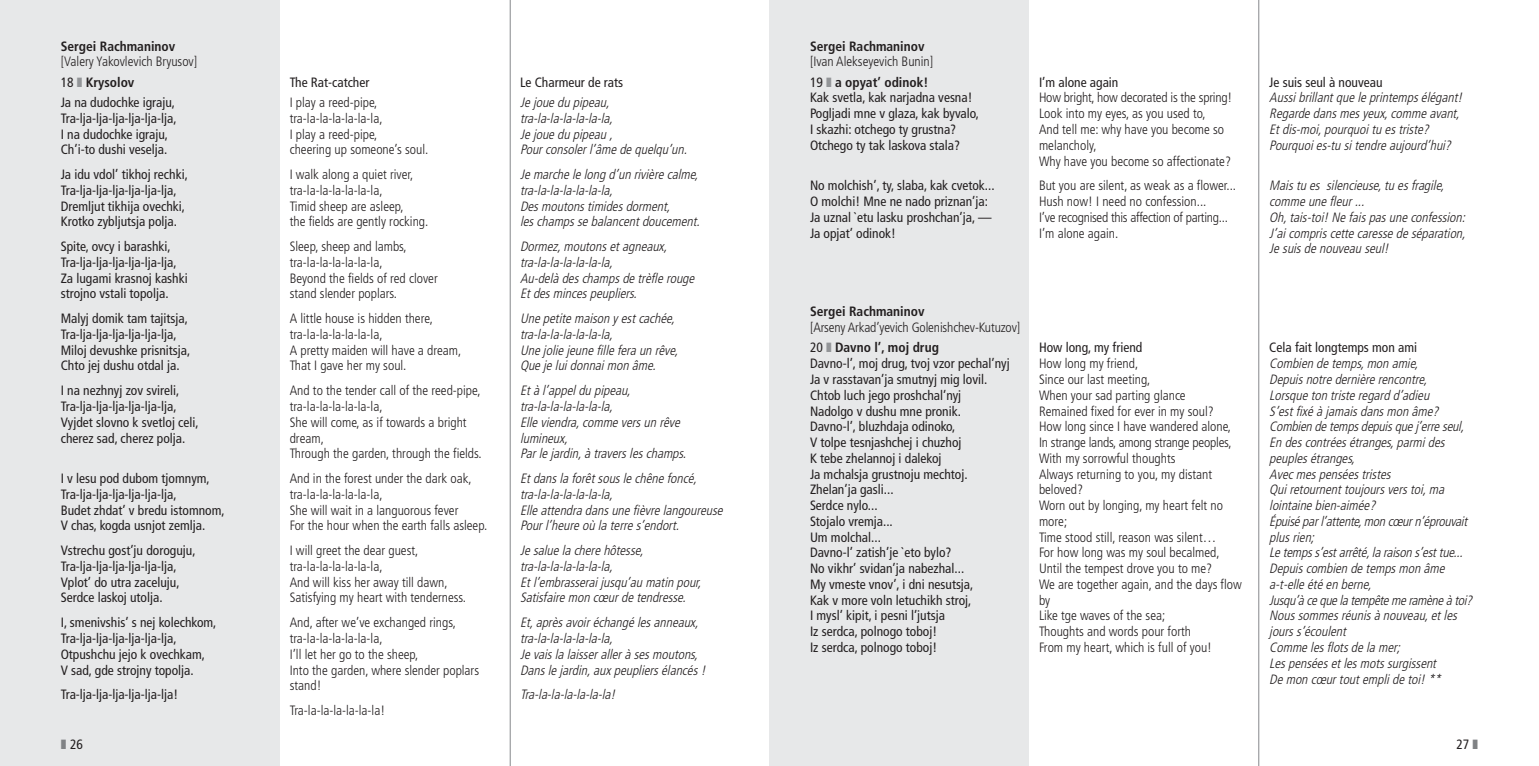
<style>
.page{position:relative;width:1539px;height:766px;background:#fff}
.page>*{position:absolute;margin:0;border:0;box-sizing:border-box;transform-origin:0 0}
.t1{font:300 condensed 13.5px/15.8px "Frutiger";color:#231f20}
.t2{font:italic 300 condensed 13.5px/15.8px "Frutiger";color:#231f20}
.t3{font:condensed 13.5px/15.8px "Frutiger";color:#231f20}
.t4{font:700 condensed 13.5px "Frutiger";color:#231f20}
.s1{font-weight:400}
.s2{color:#939598}
.s3{font-weight:700}
.s4{color:#808285}
</style>
<div class="page">
<div style="left:770px;top:0;width:259px;height:765px;background:#e7e8e9"></div>
<div style="left:0;top:0;width:280px;height:765px;background:#e7e8e9"></div>
<hr style="left:1258px;top:0;width:1px;height:765px;background:#939598">
<hr style="left:510px;top:0;width:1px;height:765px;background:#939598">
<p class="t4" style="left:61px;top:40px;width:116px">Sergei Rachmaninov</p>
<p class="t1" style="left:61px;top:53px;width:138px;line-height:20.2px">[Valery Yakovlevich Bryusov]<br><span class="s1">18</span> <span class="s2">❚</span> <span class="s3">Krysolov<br></span><span class="s1">Ja na dudochke igraju,</span></p>
<p class="t3" style="left:61px;top:111px;width:117px">Tra-lja-lja-lja-lja-lja-lja,<br>I na dudochke igraju,<br>Ch’i-to dushi veselja.</p>
<p class="t3" style="left:61px;top:167px;width:129px">Ja idu vdol’ tikhoj rechki,<br>Tra-lja-lja-lja-lja-lja-lja,<br>Dremljut tikhija ovechki,<br>Krotko zybljutsja polja.</p>
<p class="t3" style="left:61px;top:239px;width:129px">Spite, ovcy i barashki,<br>Tra-lja-lja-lja-lja-lja-lja,<br>Za lugami krasnoj kashki strojno vstali topolja.</p>
<p class="t3" style="left:61px;top:311px;width:131px">Malyj domik tam tajitsja,<br>Tra-lja-lja-lja-lja-lja-lja,<br>Miloj devushke prisnitsja,<br>Chto jej dushu otdal ja.</p>
<p class="t3" style="left:61px;top:383px;width:140px">I na nezhnyj zov svireli,<br>Tra-lja-lja-lja-lja-lja-lja,<br>Vyjdet slovno k svetloj celi, cherez sad, cherez polja.</p>
<p class="t3" style="left:61px;top:471px;width:166px">I v lesu pod dubom tjomnym,<br>Tra-lja-lja-lja-lja-lja-lja,<br>Budet zhdat’ v bredu istomnom,<br>V chas, kogda usnjot zemlja.</p>
<p class="t3" style="left:61px;top:543px;width:136px">Vstrechu gost’ju doroguju,<br>Tra-lja-lja-lja-lja-lja-lja,<br>Vplot’ do utra zaceluju,<br>Serdce laskoj utolja.</p>
<p class="t3" style="left:61px;top:615px;width:157px">I, smenivshis’ s nej kolechkom,<br>Tra-lja-lja-lja-lja-lja-lja,<br>Otpushchu jejo k ovechkam,<br>V sad, gde strojny topolja.</p>
<p class="t3" style="left:61px;top:687px;width:119px">Tra-lja-lja-lja-lja-lja-lja!</p>
<p class="t3" style="left:290px;top:75px;width:81px">The Rat-catcher</p>
<p class="t1" style="left:290px;top:95px;width:140px">I play a reed-pipe, tra-la-la-la-la-la-la,<br>I play a reed-pipe,<br>cheering up someone’s soul.</p>
<p class="t1" style="left:290px;top:167px;width:140px">I walk along a quiet river, tra-la-la-la-la-la-la,<br>Timid sheep are asleep,<br>the fields are gently rocking.</p>
<p class="t1" style="left:290px;top:239px;width:150px">Sleep, sheep and lambs, tra-la-la-la-la-la-la,<br>Beyond the fields of red clover stand slender poplars.</p>
<p class="t1" style="left:290px;top:311px;width:173px">A little house is hidden there, tra-la-la-la-la-la-la,<br>A pretty maiden will have a dream,<br>That I gave her my soul.</p>
<p class="t1" style="left:290px;top:383px;width:193px">And to the tender call of the reed-pipe, tra-la-la-la-la-la-la,<br>She will come, as if towards a bright dream,<br>Through the garden, through the fields.</p>
<p class="t1" style="left:290px;top:471px;width:199px">And in the forest under the dark oak, tra-la-la-la-la-la-la,<br>She will wait in a languorous fever<br>For the hour when the earth falls asleep.</p>
<p class="t1" style="left:290px;top:543px;width:178px">I will greet the dear guest, tra-la-la-la-la-la-la,<br>And will kiss her away till dawn,<br>Satisfying my heart with tenderness.</p>
<p class="t1" style="left:290px;top:615px;width:191px">And, after we’ve exchanged rings, tra-la-la-la-la-la-la,<br>I’ll let her go to the sheep,<br>Into the garden, where slender poplars stand!</p>
<p class="t1" style="left:290px;top:703px;width:97px">Tra-la-la-la-la-la-la!</p>
<p class="t3" style="left:520px;top:75px;width:105px">Le Charmeur de rats</p>
<p class="t2" style="left:520px;top:95px;width:171px">Je joue du pipeau, tra-la-la-la-la-la-la,<br>Je joue du pipeau ,<br>Pour consoler l’âme de quelqu’un.</p>
<p class="t2" style="left:520px;top:167px;width:184px">Je marche le long d’un rivière calme, tra-la-la-la-la-la-la,<br>Des moutons timides dorment,<br>les champs se balancent doucement.</p>
<p class="t2" style="left:520px;top:239px;width:178px">Dormez, moutons et agneaux, tra-la-la-la-la-la-la,<br>Au-delà des champs de trèfle rouge<br>Et des minces peupliers.</p>
<p class="t2" style="left:520px;top:311px;width:162px">Une petite maison y est cachée, tra-la-la-la-la-la-la,<br>Une jolie jeune fille fera un rêve,<br>Que je lui donnai mon âme.</p>
<p class="t2" style="left:520px;top:383px;width:170px">Et à l’appel du pipeau, tra-la-la-la-la-la-la,<br>Elle viendra, comme vers un rêve lumineux,<br>Par le jardin, à travers les champs.</p>
<p class="t2" style="left:520px;top:471px;width:207px">Et dans la forêt sous le chêne foncé, tra-la-la-la-la-la-la,<br>Elle attendra dans une fièvre langoureuse Pour l’heure où la terre s’endort.</p>
<p class="t2" style="left:520px;top:543px;width:185px">Je salue la chere hôtesse, tra-la-la-la-la-la-la,<br>Et l’embrasserai jusqu’au matin pour,<br>Satisfaire mon cœur de tendresse.</p>
<p class="t2" style="left:520px;top:615px;width:190px">Et, après avoir échangé les anneaux, tra-la-la-la-la-la-la,<br>Je vais la laisser aller à ses moutons, Dans le jardin, aux peupliers élancés !</p>
<p class="t2" style="left:520px;top:687px;width:100px">Tra-la-la-la-la-la-la!</p>
<p class="t4" style="left:810px;top:40px;width:116px">Sergei Rachmaninov</p>
<p class="t1" style="left:810px;top:53px;width:125px;line-height:20.2px">[Ivan Alekseyevich Bunin]<br><span class="s1">19</span> <span class="s2">❚</span> <span class="s3">a opyat’ odinok!</span></p>
<p class="t3" style="left:810px;top:91px;width:170px">Kak svetla, kak narjadna vesna!<br>Pogljadi mne v glaza, kak byvalo,<br>I skazhi: otchego ty grustna?<br>Otchego ty tak laskova stala?</p>
<p class="t3" style="left:810px;top:179px;width:186px">No molchish’, ty, slaba, kak cvetok...<br>O molchi! Mne ne nado priznan’ja:<br>Ja uznal `etu lasku proshchan’ja, —<br>Ja opjat’ odinok!</p>
<p class="t3" style="left:1039px;top:75px;width:81px">I’m alone again</p>
<p class="t1" style="left:1039px;top:91px;width:195px">How bright, how decorated is the spring!<br>Look into my eyes, as you used to,<br>And tell me: why have you become so melancholy,<br>Why have you become so affectionate?</p>
<p class="t1" style="left:1039px;top:179px;width:199px">But you are silent, as weak as a flower...<br>Hush now! I need no confession...<br>I’ve recognised this affection of parting...<br>I’m alone again.</p>
<p class="t4" style="left:810px;top:306px;width:116px">Sergei Rachmaninov</p>
<p class="t1" style="left:810px;top:318px;width:212px;line-height:20.2px">[Arseny Arkad’yevich Golenishchev-Kutuzov]<br><span class="s1">20</span> <span class="s2">❚</span> <span class="s3">Davno l’, moj drug</span></p>
<p class="t3" style="left:810px;top:356px;width:201px">Davno-l’, moj drug, tvoj vzor pechal’nyj<br>Ja v rasstavan’ja smutnyj mig lovil.<br>Chtob luch jego proshchal’nyj<br>Nadolgo v dushu mne pronik.<br>Davno-l’, bluzhdaja odinoko,<br>V tolpe tesnjashchej i chuzhoj<br>K tebe zhelannoj i dalekoj<br>Ja mchalsja grustnoju mechtoj.<br>Zhelan’ja gasli...<br>Serdce nylo...<br>Stojalo vremja...<br>Um molchal...<br>Davno-l’ zatish’je `eto bylo?<br>No vikhr’ svidan’ja nabezhal...<br>My vmeste vnov’, i dni nesutsja,<br>Kak v more voln letuchikh stroj,<br>I mysl’ kipit, i pesni l’jutsja<br>Iz serdca, polnogo toboj!<br>Iz serdca, polnogo toboj!</p>
<p class="t3" style="left:1039px;top:341px;width:105px">How long, my friend</p>
<p class="t1" style="left:1039px;top:356px;width:204px">How long my friend,<br>Since our last meeting,<br>When your sad parting glance<br>Remained fixed for ever in my soul?<br>How long since I have wandered alone,<br>In strange lands, among strange peoples,<br>With my sorrowful thoughts<br>Always returning to you, my distant beloved?<br>Worn out by longing, my heart felt no more;<br>Time stood still, reason was silent…<br>For how long was my soul becalmed,<br>Until the tempest drove you to me?<br>We are together again, and the days flow by<br>Like tge waves of the sea;<br>Thoughts and words pour forth<br>From my heart, which is full of you!</p>
<p class="t3" style="left:1269px;top:75px;width:115px">Je suis seul à nouveau</p>
<p class="t2" style="left:1269px;top:91px;width:197px">Aussi brillant que le printemps élégant!<br>Regarde dans mes yeux, comme avant, Et dis-moi, pourquoi tu es triste?<br>Pourquoi es-tu si tendre aujourd’hui?</p>
<p class="t2" style="left:1269px;top:179px;width:200px">Mais tu es silencieuse, tu es fragile, comme une fleur ...<br>Oh, tais-toi! Ne fais pas une confession:<br>J’ai compris cette caresse de séparation,<br>Je suis de nouveau seul!</p>
<p class="t3" style="left:1269px;top:341px;width:149px">Cela fait longtemps mon ami</p>
<p class="t2" style="left:1269px;top:356px;width:207px">Combien de temps, mon amie,<br>Depuis notre dernière rencontre,<br>Lorsque ton triste regard d’adieu<br>S’est fixé à jamais dans mon âme?<br>Combien de temps depuis que j ’erre seul,<br>En des contrées étranges, parmi des peuples étranges,<br>Avec mes pensées tristes<br>Qui retournent toujours vers toi, ma lointaine bien-aimée?<br>Épuisé par l’attente, mon cœur n’éprouvait plus rien;<br>Le temps s’est arrêté, la raison s’est tue...<br>Depuis combien de temps mon âme a-t-elle été en berne,<br>Jusqu’à ce que la tempête me ramène à toi?<br>Nous sommes réunis à nouveau, et les jours s’écoulent<br>Comme les flots de la mer;<br>Les pensées et les mots surgissent<br>De mon cœur tout empli de toi! **</p>
<p class="t3" style="left:61px;top:737px;width:24px"><span class="s4">❚</span> 26</p>
<p class="t3" style="left:1456px;top:737px;width:23px">27 <span class="s4">❚</span></p>
</div>
